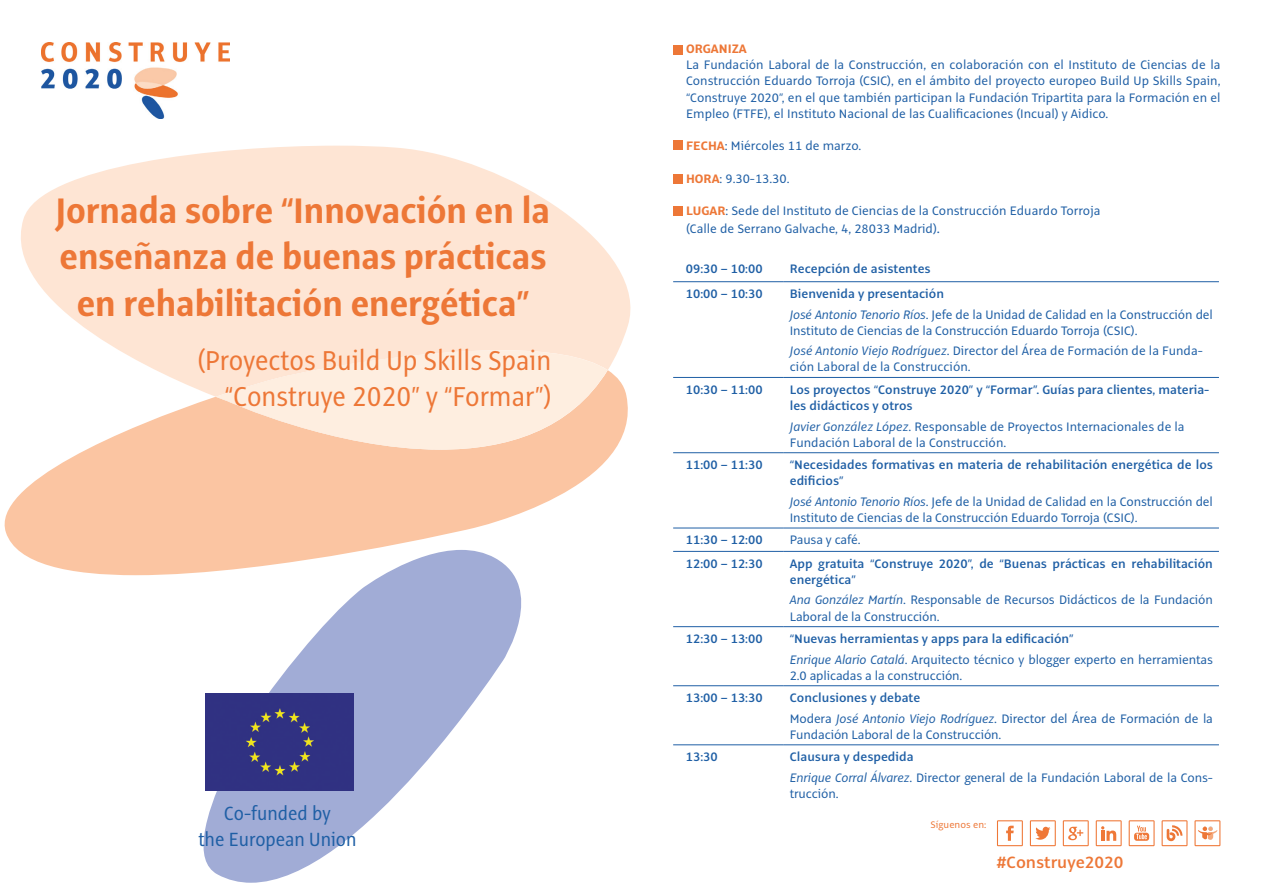
<style>
.page{position:relative;width:1263px;height:893px;background:#fff}
.page>*{position:absolute;margin:0;border:0;box-sizing:border-box;transform-origin:0 0}
.t1{font:700 39px/46.8px "Alto Pro Con";color:#ed7737;text-align:center}
.t2{font:30px/36px "Alto Pro Con";color:#ed7737;text-align:right}
.t3{font:21px "Alto Pro Con";color:#1f5fa5}
.t4{font:600 18px "Alto Pro";color:#ed7737}
.t5{font:13.5px/16.2px "Alto Pro";letter-spacing:-.01em;color:#1f5fa5}
.t6{font:600 13.5px/16.2px "Alto Pro";color:#1f5fa5}
.t7{font:700 13.5px "Alto Pro";color:#ed7737}
.t8{font:10.5px "Alto Pro";color:#ed7737}
.s1{font-weight:700;color:#ed7737}
.s2{font-size:15px}
.s3{font-style:italic}
</style>
<div class="page">
<svg style="left:203px;top:575px;width:319px;height:308px;fill:#a1acd6"></svg>
<svg style="left:4px;top:397px;width:624px;height:178px;fill:#fbc5a2"></svg>
<svg style="left:21px;top:146px;width:610px;height:251px;fill:#fee5d4"></svg>
<svg style="left:216px;top:350px;width:392px;height:100px;background:#fde4d2"></svg>
<div style="left:206px;top:693px;width:147px;height:98px;background:#303182"></div>
<div style="left:673px;top:45px;width:9px;height:9px;background:#ed7737"></div>
<div style="left:673px;top:140px;width:9px;height:10px;background:#ed7737"></div>
<div style="left:673px;top:175px;width:9px;height:9px;background:#ed7737"></div>
<div style="left:673px;top:206px;width:9px;height:9px;background:#ed7737"></div>
<svg style="left:673px;top:282px;width:111px;height:464px"></svg>
<hr style="left:673px;top:281px;width:111px;height:1px;background:#1f5fa5">
<hr style="left:784px;top:281px;width:435px;height:1px;background:#1f5fa5">
<hr style="left:673px;top:377px;width:111px;height:1px;background:#1f5fa5">
<hr style="left:784px;top:377px;width:435px;height:1px;background:#1f5fa5">
<hr style="left:673px;top:452px;width:111px;height:1px;background:#1f5fa5">
<hr style="left:784px;top:452px;width:435px;height:1px;background:#1f5fa5">
<hr style="left:673px;top:528px;width:111px;height:1px;background:#1f5fa5">
<hr style="left:784px;top:528px;width:435px;height:1px;background:#1f5fa5">
<hr style="left:673px;top:551px;width:111px;height:1px;background:#1f5fa5">
<hr style="left:784px;top:551px;width:435px;height:1px;background:#1f5fa5">
<hr style="left:673px;top:626px;width:111px;height:1px;background:#1f5fa5">
<hr style="left:784px;top:626px;width:435px;height:1px;background:#1f5fa5">
<hr style="left:673px;top:685px;width:111px;height:1px;background:#1f5fa5">
<hr style="left:784px;top:685px;width:435px;height:1px;background:#1f5fa5">
<hr style="left:673px;top:744px;width:111px;height:1px;background:#1f5fa5">
<hr style="left:784px;top:744px;width:435px;height:1px;background:#1f5fa5">
<svg style="left:997px;top:820px;width:26px;height:26px"></svg>
<svg style="left:1030px;top:820px;width:26px;height:26px"></svg>
<svg style="left:1063px;top:820px;width:26px;height:26px"></svg>
<svg style="left:1096px;top:820px;width:26px;height:26px"></svg>
<svg style="left:1129px;top:820px;width:25px;height:26px"></svg>
<svg style="left:1161px;top:820px;width:26px;height:26px"></svg>
<svg style="left:1194px;top:820px;width:26px;height:26px"></svg>
<img style="left:41px;top:43px;width:188px;height:75px">
<p class="t1" style="left:56px;top:189px;width:496px">Jornada sobre “Innovación en la enseñanza de buenas prácticas en rehabilitación energética”</p>
<p class="t2" style="left:197px;top:343px;width:355px">(Proyectos Build Up Skills Spain “Construye 2020” y “Formar”)</p>
<p class="t3" style="left:224px;top:801px;width:108px">Co-funded by</p>
<p class="t3" style="left:198px;top:826px;width:160px">the European Union</p>
<p class="t7" style="left:686px;top:40px;width:62px">ORGANIZA</p>
<p class="t5" style="left:686px;top:57px;width:536px;text-align:justify">La Fundación Laboral de la Construcción, en colaboración con el Instituto de Ciencias de la Construcción Eduardo Torroja (CSIC), en el ámbito del proyecto europeo Build Up Skills Spain, “Construye 2020”, en el que también participan la Fundación Tripartita para la Formación en el Empleo (FTFE), el Instituto Nacional de las Cualificaciones (Incual) y Aidico.</p>
<p class="t5" style="left:686px;top:138px;width:177px"><span class="s1">FECHA</span>: Miércoles 11 de marzo.</p>
<p class="t5" style="left:686px;top:170px;width:105px"><span class="s1">HORA</span>: 9.30-13.30.</p>
<p class="t5" style="left:686px;top:203px;width:416px"><span class="s1">LUGAR</span>: Sede del Instituto de Ciencias de la Construcción Eduardo Torroja</p>
<p class="t5" style="left:686px;top:221px;width:255px">(Calle de Serrano Galvache, 4, 28033 Madrid)<span class="s2">.</span></p>
<p class="t6" style="left:686px;top:260px;width:78px">09:30 – 10:00</p>
<p class="t6" style="left:790px;top:260px;width:142px">Recepción de asistentes</p>
<p class="t6" style="left:686px;top:286px;width:78px">10:00 – 10:30</p>
<p class="t6" style="left:790px;top:286px;width:156px">Bienvenida y presentación</p>
<p class="t5" style="left:790px;top:306px;width:425px"><span class="s3">José Antonio Tenorio Ríos</span>. Jefe de la Unidad de Calidad en la Construcción del<br>Instituto de Ciencias de la Construcción Eduardo Torroja (CSIC).</p>
<p class="t5" style="left:790px;top:343px;width:414px"><span class="s3">José Antonio Viejo Rodríguez</span>. Director del Área de Formación de la Funda&shy;ción Laboral de la Construcción.</p>
<p class="t6" style="left:686px;top:381px;width:78px">10:30 – 11:00</p>
<p class="t6" style="left:790px;top:381px;width:421px">Los proyectos “Construye 2020” y “Formar”. Guías para clientes, materia&shy;les didácticos y otros</p>
<p class="t5" style="left:790px;top:418px;width:396px"><span class="s3">Javier González López</span>. Responsable de Proyectos Internacionales de la<br>Fundación Laboral de la Construcción.</p>
<p class="t6" style="left:686px;top:457px;width:78px">11:00 – 11:30</p>
<p class="t6" style="left:790px;top:457px;width:425px">“Necesidades formativas en materia de rehabilitación energética de los edificios”</p>
<p class="t5" style="left:790px;top:493px;width:425px"><span class="s3">José Antonio Tenorio Ríos</span>. Jefe de la Unidad de Calidad en la Construcción del<br>Instituto de Ciencias de la Construcción Eduardo Torroja (CSIC).</p>
<p class="t6" style="left:686px;top:532px;width:78px">11:30 – 12:00</p>
<p class="t5" style="left:790px;top:532px;width:72px">Pausa y café.</p>
<p class="t6" style="left:686px;top:555px;width:78px">12:00 – 12:30</p>
<p class="t6" style="left:790px;top:555px;width:425px">App gratuita “Construye 2020”, de “Buenas prácticas en rehabilitación energética”</p>
<p class="t5" style="left:790px;top:592px;width:425px"><span class="s3">Ana González Martín</span>. Responsable de Recursos Didácticos de la Fundación<br>Laboral de la Construcción.</p>
<p class="t6" style="left:686px;top:631px;width:78px">12:30 – 13:00</p>
<p class="t6" style="left:790px;top:631px;width:285px">“Nuevas herramientas y apps para la edificación”</p>
<p class="t5" style="left:790px;top:651px;width:425px"><span class="s3">Enrique Alario Catalá</span>. Arquitecto técnico y blogger experto en herramientas<br>2.0 aplicadas a la construcción.</p>
<p class="t6" style="left:686px;top:690px;width:78px">13:00 – 13:30</p>
<p class="t6" style="left:790px;top:690px;width:132px">Conclusiones y debate</p>
<p class="t5" style="left:790px;top:710px;width:425px">Modera <span class="s3">José Antonio Viejo Rodríguez</span>. Director del Área de Formación de la<br>Fundación Laboral de la Construcción.</p>
<p class="t6" style="left:686px;top:749px;width:33px">13:30</p>
<p class="t6" style="left:790px;top:749px;width:125px">Clausura y despedida</p>
<p class="t5" style="left:790px;top:769px;width:425px"><span class="s3">Enrique Corral Álvarez</span>. Director general de la Fundación Laboral de la Cons&shy;trucción.</p>
<p class="t8" style="left:930px;top:818px;width:57px">Síguenos en:</p>
<p class="t4" style="left:997px;top:851px;width:128px">#Construye2020</p>
</div>
